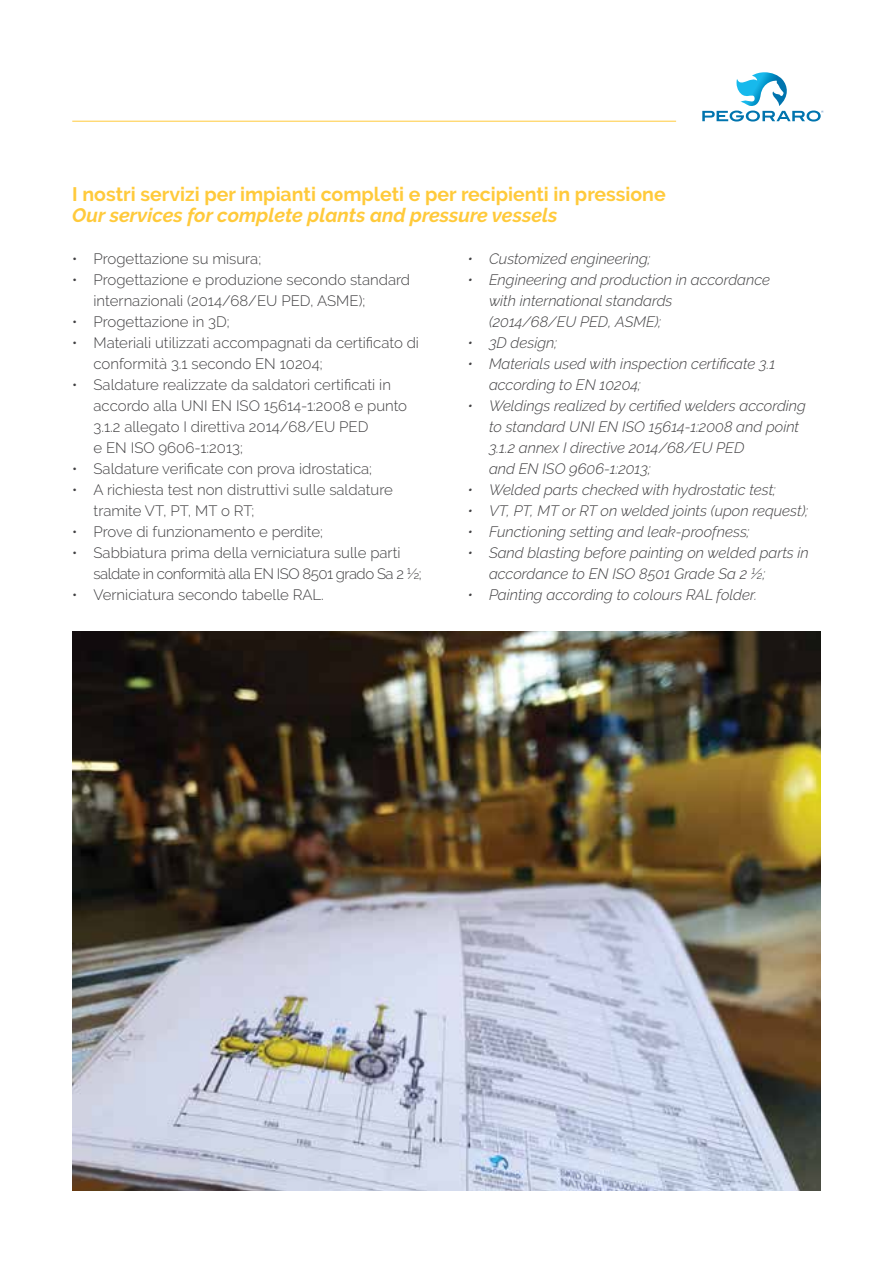
<style>
.page{position:relative;width:893px;height:1263px;background:#fff}
.page>*{position:absolute;margin:0;border:0;box-sizing:border-box;transform-origin:0 0}
.t1{font:700 19.5px "Raleway";color:#ffca3b}
.t2{font:italic 700 19.5px "Raleway";color:#ffca3b}
.t3{font:300 15px/21px "Raleway";color:#414042}
.t4{font:italic 300 15px/21px "Raleway";color:#414042}
</style>
<div class="page">
<hr style="left:72px;top:121px;width:604px;height:1px;background:#ffca3b">
<svg style="left:702px;top:72px;width:122px;height:50px"></svg>
<img style="left:72px;top:631px;width:749px;height:560px">
<h1 class="t1" style="left:72px;top:183px;width:595px">I nostri servizi per impianti completi e per recipienti in pressione</h1>
<h1 class="t2" style="left:72px;top:204px;width:487px">Our services for complete plants and pressure vessels</h1>
<p class="t4" style="left:468px;top:248px;width:184px">• Customized engineering;</p>
<p class="t4" style="left:489px;top:269px;width:283px;text-indent:-21px">• Engineering and production in accordance with international standards<br>(2014/68/EU PED, ASME);</p>
<p class="t4" style="left:468px;top:332px;width:91px">• 3D design;</p>
<p class="t4" style="left:489px;top:353px;width:288px;text-indent:-21px">• Materials used with inspection certificate 3.1 according to EN 10204;</p>
<p class="t4" style="left:489px;top:395px;width:318px;text-indent:-21px">• Weldings realized by certified welders according to standard UNI EN ISO 15614-1:2008 and point 3.1.2 annex I directive 2014/68/EU PED<br>and EN ISO 9606-1:2013;</p>
<p class="t4" style="left:468px;top:479px;width:310px">• Welded parts checked with hydrostatic test;</p>
<p class="t4" style="left:468px;top:500px;width:342px">• VT, PT, MT or RT on welded joints (upon request);</p>
<p class="t4" style="left:468px;top:521px;width:283px">• Functioning setting and leak-proofness;</p>
<p class="t4" style="left:489px;top:542px;width:321px;text-indent:-21px">• Sand blasting before painting on welded parts in accordance to EN ISO 8501 Grade Sa 2 ½;</p>
<p class="t4" style="left:468px;top:584px;width:291px">• Painting according to colours RAL folder.</p>
<p class="t3" style="left:72px;top:248px;width:190px">• Progettazione su misura;</p>
<p class="t3" style="left:94px;top:269px;width:318px;text-indent:-21px">• Progettazione e produzione secondo standard internazionali (2014/68/EU PED, ASME);</p>
<p class="t3" style="left:72px;top:311px;width:159px">• Progettazione in 3D;</p>
<p class="t3" style="left:94px;top:332px;width:327px;text-indent:-21px">• Materiali utilizzati accompagnati da certificato di conformità 3.1 secondo EN 10204;</p>
<p class="t3" style="left:94px;top:374px;width:315px;text-indent:-21px">• Saldature realizzate da saldatori certificati in accordo alla UNI EN ISO 15614-1:2008 e punto 3.1.2 allegato I direttiva 2014/68/EU PED<br>e EN ISO 9606-1:2013;</p>
<p class="t3" style="left:72px;top:458px;width:301px">• Saldature verificate con prova idrostatica;</p>
<p class="t3" style="left:94px;top:479px;width:301px;text-indent:-21px">• A richiesta test non distruttivi sulle saldature tramite VT, PT, MT o RT;</p>
<p class="t3" style="left:72px;top:521px;width:252px">• Prove di funzionamento e perdite;</p>
<p class="t3" style="left:94px;top:542px;width:330px;text-indent:-21px">• Sabbiatura prima della verniciatura sulle parti saldate in conformità alla EN ISO 8501 grado Sa 2 ½;</p>
<p class="t3" style="left:72px;top:584px;width:253px">• Verniciatura secondo tabelle RAL.</p>
</div>
